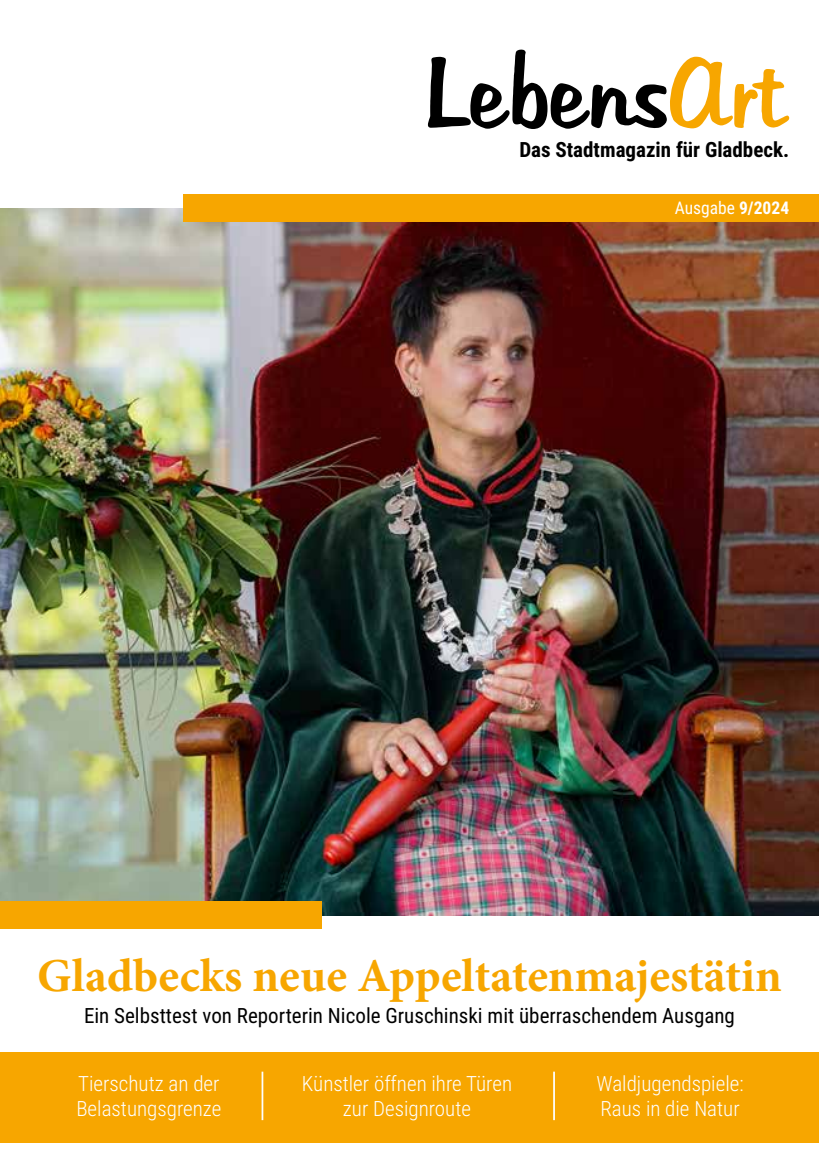
<style>
.page{position:relative;width:819px;height:1166px;background:#fff}
.page>*{position:absolute;margin:0;border:0;box-sizing:border-box;transform-origin:0 0}
.t1{font:700 47.25px "Minion Pro";color:#f7a600}
.t2{font:300 21px/25.2px "Roboto Condensed";color:#fff}
.t3{font:21px "Roboto Condensed";color:#000}
.t4{font:700 21px "Roboto Condensed";color:#000}
.t5{font:17.5px "Roboto Condensed";color:#fff}
.s1{font-weight:700}
</style>
<div class="page">
<svg style="left:428px;top:49px;width:361px;height:80px"></svg>
<div style="left:0;top:1052px;width:819px;height:90px;background:#f7a600"></div>
<img style="left:0;top:208px;width:819px;height:707px">
<div style="left:0;top:902px;width:321px;height:27px;background:#f7a600"></div>
<div style="left:184px;top:194px;width:635px;height:27px;background:#f7a600"></div>
<hr style="left:261px;top:1071px;width:2px;height:49px;background:#fff">
<hr style="left:553px;top:1071px;width:2px;height:49px;background:#fff">
<p class="t4" style="left:519px;top:135px;width:271px">Das Stadtmagazin für Gladbeck.</p>
<p class="t5" style="left:674px;top:196px;width:116px">Ausgabe <span class="s1">9/2024</span></p>
<h1 class="t1" style="left:37px;top:943px;width:746px">Gladbecks neue Appeltatenmajestätin</h1>
<p class="t3" style="left:84px;top:1000px;width:652px">Ein Selbsttest von Reporterin Nicole Gruschinski mit überraschendem Ausgang</p>
<p class="t2" style="left:76px;top:1070px;width:146px">Tierschutz an der<br>Belastungsgrenze</p>
<p class="t2" style="left:302px;top:1070px;width:212px;text-align:center">Künstler öffnen ihre Türen zur Designroute</p>
<p class="t2" style="left:596px;top:1070px;width:148px">Waldjugendspiele:<br>Raus in die Natur</p>
</div>
